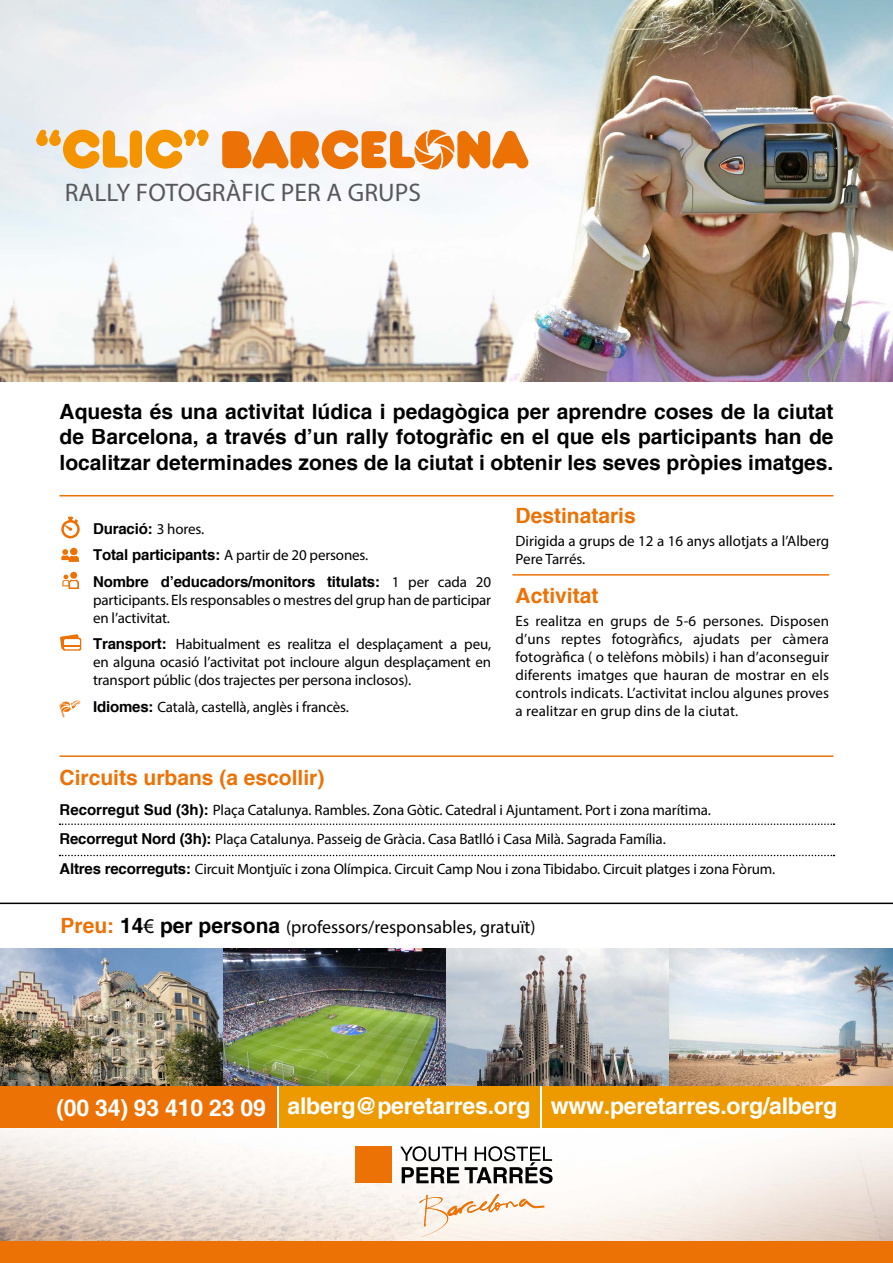
<style>
.page{position:relative;width:893px;height:1263px;background:#fff}
.page>*{position:absolute;margin:0;border:0;box-sizing:border-box;transform-origin:0 0}
.t1{font:25.5px "Myriad Pro";letter-spacing:.005em;color:#58585a}
.t2{font:700 22.95px "Helvetica";letter-spacing:-.01em;color:#fff}
.t3{font:700 21px/25.5px "Helvetica";color:#000;text-align:justify}
.t4{font:700 21px "Helvetica";color:#ec7206}
.t5{font:18px "Myriad Pro";color:#000}
.t6{font:15px/18px "Myriad Pro";letter-spacing:-.01em;color:#000}
.t7{font:700 15px "Helvetica";letter-spacing:-.01em;color:#000}
.s1{font-family:"Myriad Pro";font-weight:400}
.s2{font-family:"Helvetica";font-weight:700}
.s3{font-family:"Helvetica";font-weight:700;font-size:21px;color:#ec7206}
.s4{font-family:"Helvetica";font-weight:700;font-size:21px}
.s5{font-size:21px}
</style>
<div class="page">
<img style="left:0;top:1085px;width:893px;height:157px">
<div style="left:543px;top:1085px;width:350px;height:43px;background:#ed9900"></div>
<div style="left:280px;top:1085px;width:260px;height:43px;background:#ed9900"></div>
<img style="left:0;top:0;width:893px;height:382px">
<div style="left:0;top:1085px;width:276px;height:43px;background:#ec7206"></div>
<div style="left:0;top:1242px;width:893px;height:21px;background:#ec7206"></div>
<svg style="left:400px;top:1146px;width:153px;height:38px"></svg>
<div style="left:355px;top:1146px;width:37px;height:37px;background:#ec7206"></div>
<svg style="left:419px;top:1194px;width:125px;height:44px"></svg>
<svg style="left:36px;top:130px;width:173px;height:39px"></svg>
<svg style="left:222px;top:129px;width:306px;height:41px"></svg>
<img style="left:0;top:948px;width:893px;height:137px">
<hr style="left:0;top:902px;width:893px;height:2px;background:#000">
<svg style="left:61px;top:517px;width:19px;height:21px"></svg>
<svg style="left:61px;top:549px;width:18px;height:13px"></svg>
<div style="left:70px;top:572px;width:7px;height:7px;background:#ec7206;border-radius:50%"></div>
<svg style="left:62px;top:574px;width:17px;height:15px"></svg>
<svg style="left:63px;top:638px;width:18px;height:13px"></svg>
<svg style="left:60px;top:634px;width:20px;height:15px"></svg>
<svg style="left:59px;top:700px;width:22px;height:17px"></svg>
<hr style="left:60px;top:495px;width:773px;height:1px;background:#ec7206">
<hr style="left:60px;top:755px;width:773px;height:2px;background:#ec7206">
<hr style="left:512px;top:574px;width:317px;height:2px;background:#ec7206">
<svg style="left:60px;top:855px;width:774px;height:1px"></svg>
<svg style="left:60px;top:823px;width:774px;height:2px"></svg>
<h1 class="t1" style="left:65px;top:177px;width:358px">RALLY FOTOGRÀFIC PER A GRUPS</h1>
<h3 class="t3" style="left:60px;top:398px;width:775px">Aquesta és una activitat lúdica i pedagògica per aprendre coses de la ciutat de Barcelona, a través d’un rally fotogràfic en el que els participants han de localitzar determinades zones de la ciutat i obtenir les seves pròpies imatges.</h3>
<p class="t7" style="left:93px;top:519px;width:113px">Duració: <span class="s1">3 hores.</span></p>
<p class="t6" style="left:93px;top:546px;width:277px"><span class="s2">Total participants:</span> A partir de 20 persones.</p>
<p class="t7" style="left:93px;top:572px;width:400px">Nombre d’educadors/monitors titulats: <span class="s1">1 per cada 20</span></p>
<p class="t6" style="left:93px;top:590px;width:400px">participants. Els responsables o mestres del grup han de participar en l’activitat.</p>
<p class="t6" style="left:93px;top:635px;width:400px;text-align:justify"><span class="s2">Transport:</span> Habitualment es realitza el desplaçament a peu, en alguna ocasió l’activitat pot incloure algun desplaçament en transport públic (dos trajectes per persona inclosos).</p>
<p class="t6" style="left:93px;top:697px;width:257px"><span class="s2">Idiomes:</span> Català, castellà, anglès i francès.</p>
<h3 class="t4" style="left:60px;top:765px;width:266px">Circuits urbans (a escollir)</h3>
<h3 class="t4" style="left:516px;top:503px;width:122px">Destinataris</h3>
<p class="t6" style="left:516px;top:531px;width:315px">Dirigida a grups de 12 a 16 anys allotjats a l’Alberg<br>Pere Tarrés.</p>
<h3 class="t4" style="left:516px;top:583px;width:84px">Activitat</h3>
<p class="t6" style="left:516px;top:611px;width:315px;text-align:justify">Es realitza en grups de 5-6 persones. Disposen d’uns reptes fotogràfics, ajudats per càmera fotogràfica ( o telèfons mòbils) i han d’aconseguir diferents imatges que hauran de mostrar en els controls indicats. L’activitat inclou algunes proves a realitzar en grup dins de la ciutat.</p>
<p class="t6" style="left:60px;top:795px;width:717px;line-height:29.5px"><span class="s2">Recorregut Sud (3h):</span> Plaça Catalunya. Rambles. Zona Gòtic. Catedral i Ajuntament. Port i zona marítima.<br><span class="s2">Recorregut Nord (3h):</span> Plaça Catalunya. Passeig de Gràcia. Casa Batlló i Casa Milà. Sagrada Família.<br><span class="s2">Altres recorreguts:</span> Circuit Montjuïc i zona Olímpica. Circuit Camp Nou i zona Tibidabo. Circuit platges i zona Fòrum.</p>
<p class="t5" style="left:61px;top:915px;width:477px"><span class="s3">Preu:</span> <span class="s4">14</span><span class="s5">€</span> <span class="s4">per persona</span> (professors/responsables, gratuït)</p>
<h2 class="t2" style="left:56px;top:1092px;width:782px">(00 34) 93 410 23 09 alberg@peretarres.org www.peretarres.org/alberg</h2>
</div>
